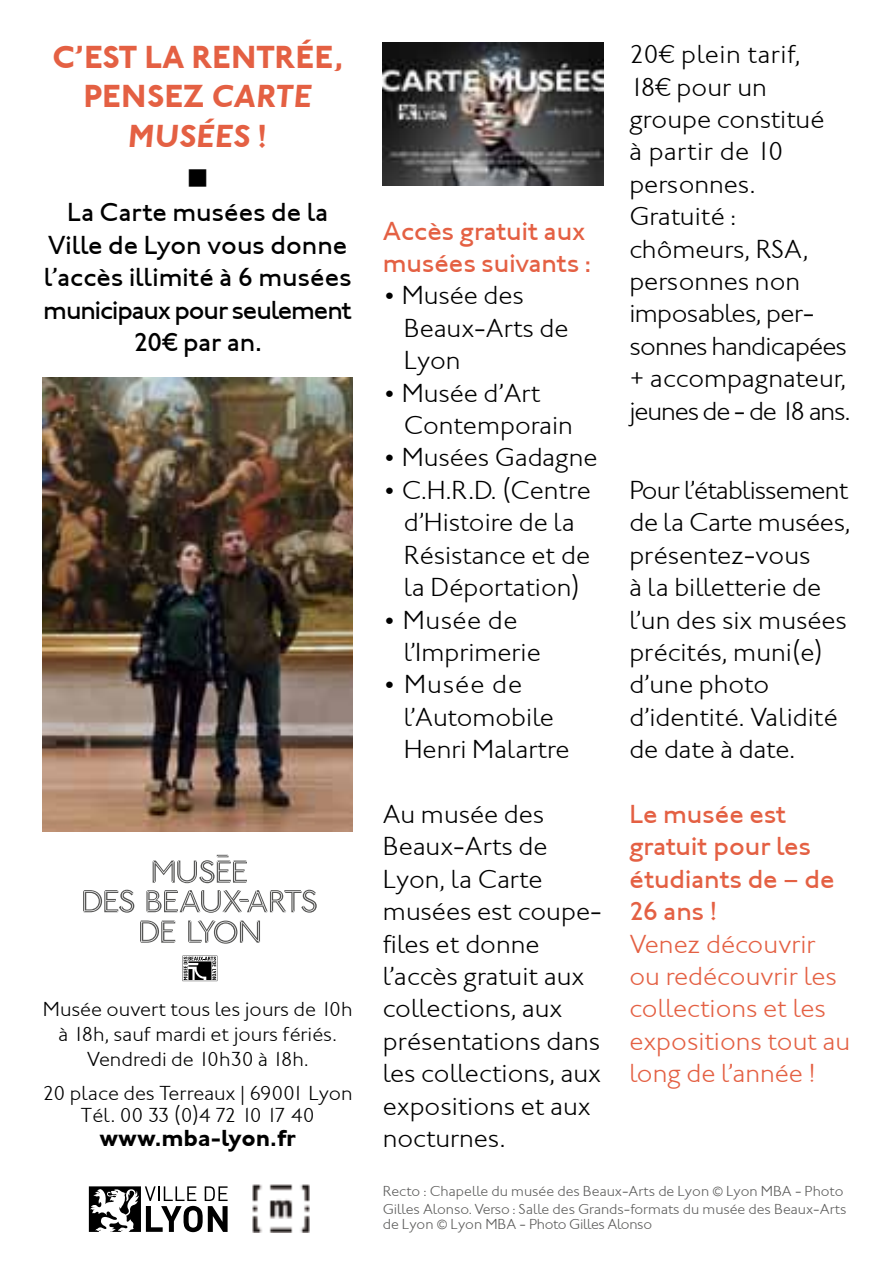
<style>
.page{position:relative;width:893px;height:1276px;background:#fff}
.page>*{position:absolute;margin:0;border:0;box-sizing:border-box;transform-origin:0 0}
.t1{font:33px/39.6px "Johnston ITCTT Bold";color:#e46043;text-align:center}
.t2{font:30px "Wingdings";color:#000}
.t3{font:27px/32.4px "Johnston ITCTT Light";color:#000}
.t4{font:27px/32.4px "Johnston Md ITCTT";color:#000;text-align:center}
.t5{font:27px/32.4px "Johnston ITCTT Light";color:#e46043}
.t6{font:27px/32.4px "Johnston Md ITCTT";color:#e46043}
.t7{font:24px "Johnston ITCTT Bold";color:#000}
.t8{font:21px/25.2px "Johnston ITCTT Light";color:#000;text-align:center}
.t9{font:15px/18px "Johnston ITCTT Light";color:#5a5a59}
.t10{font:15px "Johnston ITCTT Light";letter-spacing:-.02em;color:#5a5a59}
.s1{font-style:italic}
</style>
<div class="page">
<svg style="left:188px;top:920px;width:72px;height:23px"></svg>
<svg style="left:140px;top:920px;width:35px;height:22px"></svg>
<svg style="left:83px;top:889px;width:51px;height:23px"></svg>
<svg style="left:146px;top:889px;width:171px;height:24px"></svg>
<svg style="left:153px;top:855px;width:94px;height:28px"></svg>
<svg style="left:182px;top:955px;width:35px;height:26px"></svg>
<svg style="left:88px;top:1186px;width:1px;height:46px"></svg>
<svg style="left:89px;top:1186px;width:139px;height:46px"></svg>
<img style="left:252px;top:1184px;width:57px;height:48px">
<img style="left:43px;top:377px;width:310px;height:455px">
<img style="left:383px;top:42px;width:221px;height:143px">
<p class="t1" style="left:52px;top:37px;width:293px">C’EST LA RENTRÉE,<br>PENSEZ <span class="s1">CARTE<br>MUSÉES</span> !</p>
<p class="t2" style="left:187px;top:162px;width:24px">■</p>
<p class="t4" style="left:43px;top:196px;width:310px">La Carte musées de la<br>Ville de Lyon vous donne l’accès illimité à 6 musées municipaux pour seulement<br>20€ par an.</p>
<p class="t8" style="left:43px;top:996px;width:311px">Musée ouvert tous les jours de 10h à 18h, sauf mardi et jours fériés.<br>Vendredi de 10h30 à 18h.</p>
<p class="t8" style="left:43px;top:1081px;width:311px;line-height:22.5px">20 place des Terreaux | 69001 Lyon<br>Tél. 00 33 (0)4 72 10 17 40</p>
<p class="t7" style="left:99px;top:1123px;width:198px">WWW.MBA-LYON.FR</p>
<p class="t6" style="left:383px;top:214px;width:210px">Accès gratuit aux musées suivants :</p>
<p class="t3" style="left:404px;top:279px;width:166px;text-indent:-21px">• Musée des<br>Beaux-Arts de<br>Lyon</p>
<p class="t3" style="left:404px;top:376px;width:171px;text-indent:-21px">• Musée d’Art<br>Contemporain</p>
<p class="t3" style="left:383px;top:441px;width:216px">• Musées Gadagne</p>
<p class="t3" style="left:404px;top:474px;width:189px;text-indent:-21px">• C.H.R.D. (Centre d’Histoire de la<br>Résistance et de la Déportation)</p>
<p class="t3" style="left:404px;top:603px;width:138px;text-indent:-21px">• Musée de l’Imprimerie</p>
<p class="t3" style="left:404px;top:668px;width:167px;text-indent:-21px">• Musée de l’Automobile<br>Henri Malartre</p>
<p class="t3" style="left:383px;top:798px;width:221px">Au musée des<br>Beaux-Arts de<br>Lyon, la Carte musées est coupe&shy;files et donne l’accès gratuit aux collections, aux présentations dans les collections, aux expositions et aux nocturnes.</p>
<p class="t3" style="left:629px;top:38px;width:223px">20€ plein tarif,<br>18€ pour un groupe constitué<br>à partir de 10 personnes.<br>Gratuité : chômeurs, RSA, personnes non imposables, per&shy;sonnes handicapées + accompagnateur, jeunes de - de 18 ans.</p>
<p class="t3" style="left:629px;top:474px;width:223px">Pour l’établissement de la Carte musées, présentez-vous<br>à la billetterie de l’un des six musées précités, muni(e) d’une photo d’identité. Validité de date à date.</p>
<p class="t6" style="left:629px;top:797px;width:207px">Le musée est gratuit pour les étudiants de – de<br>26 ans !</p>
<p class="t5" style="left:629px;top:927px;width:222px">Venez découvrir ou redécouvrir les collections et les expositions tout au long de l’année !</p>
<p class="t9" style="left:383px;top:1182px;width:465px">Recto : Chapelle du musée des Beaux-Arts de Lyon © Lyon MBA - Photo<br>Gilles Alonso. Verso : Salle des Grands-formats du musée des Beaux-Arts</p>
<p class="t10" style="left:383px;top:1215px;width:271px">de Lyon © Lyon MBA - Photo Gilles Alonso</p>
</div>
